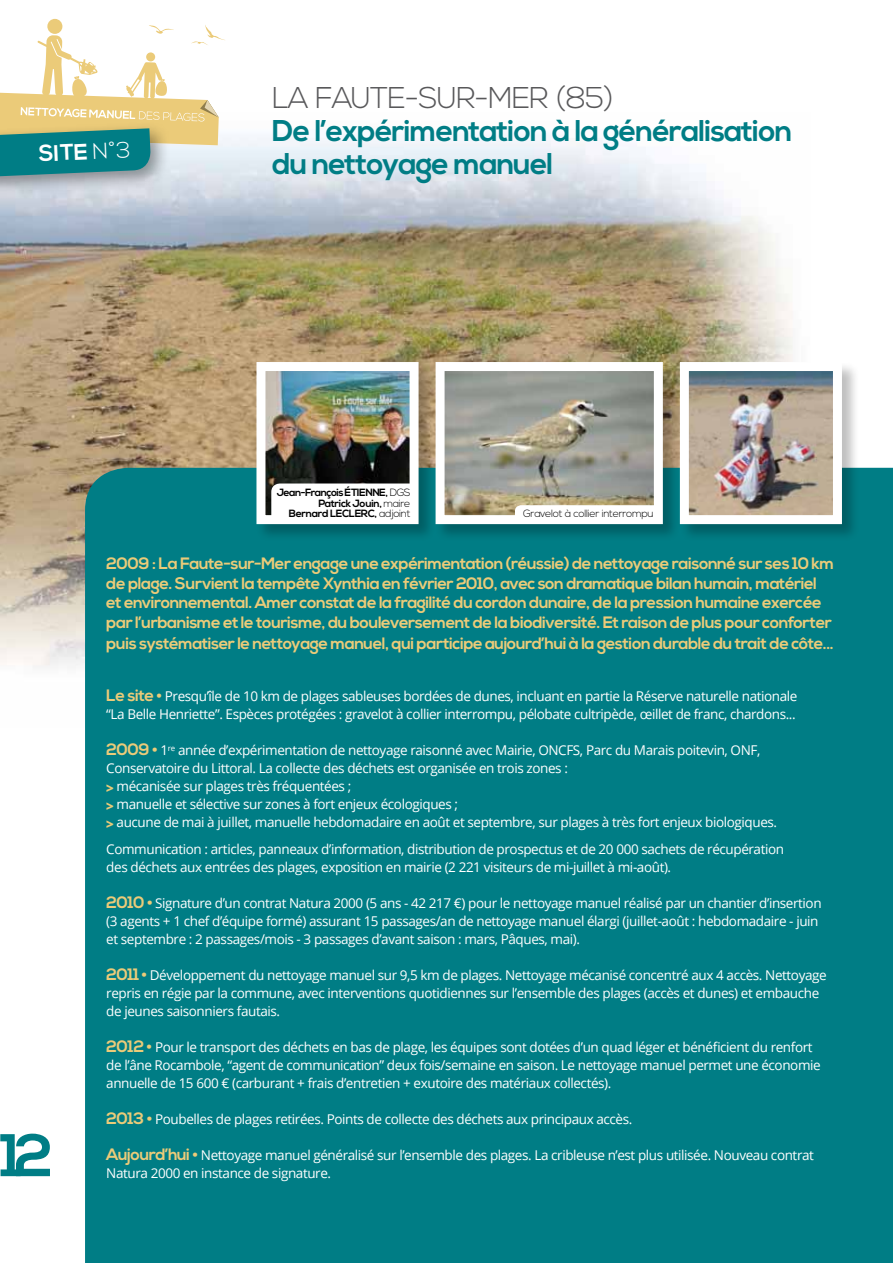
<style>
.page{position:relative;width:893px;height:1263px;background:#fff}
.page>*{position:absolute;margin:0;border:0;box-sizing:border-box;transform-origin:0 0}
.t1{font:700 60px "Nexa";color:#007d85}
.t2{font:700 30px/33px "Nexa";letter-spacing:-.03em;color:#007d85}
.t3{font:300 30px "Nexa";letter-spacing:-.03em;color:#58585a}
.t4{font:700 22.5px "Nexa";color:#fff}
.t5{font:700 16.5px/19.5px "Nexa";letter-spacing:-.03em;color:#ebcb79}
.t6{font:13.5px/18px "Open Sans";letter-spacing:-.03em;color:#fff}
.t7{font:700 10.5px/10.5px "Nexa";letter-spacing:-.03em;color:#000;text-align:right}
.t8{font:300 10.5px "Nexa";letter-spacing:-.03em;color:#000}
.s1{font-weight:300}
.s2{font-family:"Nexa";font-weight:700;font-size:16.5px;color:#ebcb79}
.s3{font-weight:800;color:#ebcb79}
</style>
<div class="page">
<img style="left:0;top:133px;width:793px;height:534px">
<div style="left:85px;top:468px;width:808px;height:795px;background:#007d85"></div>
<div style="left:47px;top:19px;width:16px;height:15px;background:#ebcb79;border-radius:50%"></div>
<div style="left:0;top:121px;width:171px;height:76px;background:#000;opacity:.4"></div>
<div style="left:679px;top:362px;width:181px;height:180px;background:#000;opacity:.25"></div>
<img style="left:690px;top:372px;width:142px;height:142px">
<div style="left:680px;top:362px;width:162px;height:162px;border:9px solid #fff"></div>
<div style="left:256px;top:362px;width:180px;height:180px;background:#000;opacity:.25"></div>
<img style="left:266px;top:372px;width:143px;height:142px">
<div style="left:256px;top:362px;width:163px;height:162px;border:9px solid #fff"></div>
<div style="left:435px;top:362px;width:245px;height:180px;background:#000;opacity:.25"></div>
<img style="left:446px;top:372px;width:207px;height:142px">
<div style="left:436px;top:362px;width:227px;height:162px;border:9px solid #fff"></div>
<svg style="left:271px;top:483px;width:144px;height:38px"></svg>
<svg style="left:515px;top:505px;width:143px;height:16px"></svg>
<svg style="left:0;top:25px;width:226px;height:152px"></svg>
<h3 class="t4" style="left:38px;top:140px;width:15px;rotate:-3deg">site</h3>
<h2 class="t3" style="left:272px;top:80px;width:343px">LA FAUTE-SUR-MER (85)</h2>
<h2 class="t2" style="left:272px;top:115px;width:522px">De l’expérimentation à la généralisation du nettoyage manuel</h2>
<h1 class="t1" style="left:0;top:1121px;width:55px">12</h1>
<p class="t7" style="left:277px;top:488px;width:135px">Jean-François ÉTIENNE, <span class="s1">DGS<br></span>Patrick Jouin, <span class="s1">maire<br></span>Bernard LECLERC, <span class="s1">adjoint</span></p>
<p class="t8" style="left:523px;top:508px;width:132px">Gravelot à collier interrompu</p>
<p class="t5" style="left:106px;top:555px;width:729px">2009 : La Faute-sur-Mer engage une expérimentation (réussie) de nettoyage raisonné sur ses 10 km de plage. Survient la tempête Xynthia en février 2010, avec son dramatique bilan humain, matériel et environnemental. Amer constat de la fragilité du cordon dunaire, de la pression humaine exercée par l’urbanisme et le tourisme, du bouleversement de la biodiversité. Et raison de plus pour conforter</p>
<p class="t5" style="left:106px;top:634px;width:729px">puis systématiser le nettoyage manuel, qui participe aujourd’hui à la gestion durable du trait de côte...</p>
<p class="t6" style="left:106px;top:687px;width:693px"><span class="s2">Le site •</span> Presqu’île de 10 km de plages sableuses bordées de dunes, incluant en partie la Réserve naturelle nationale “La Belle Henriette”. Espèces protégées : gravelot à collier interrompu, pélobate cultripède, œillet de franc, chardons...</p>
<p class="t6" style="left:106px;top:741px;width:672px"><span class="s2">2009 •</span> 1<sup>re</sup> année d’expérimentation de nettoyage raisonné avec Mairie, ONCFS, Parc du Marais poitevin, ONF, Conservatoire du Littoral. La collecte des déchets est organisée en trois zones :<br><span class="s3">&gt;</span> mécanisée sur plages très fréquentées ;<br><span class="s3">&gt;</span> manuelle et sélective sur zones à fort enjeux écologiques ;<br><span class="s3">&gt;</span> aucune de mai à juillet, manuelle hebdomadaire en août et septembre, sur plages à très fort enjeux biologiques.</p>
<p class="t6" style="left:106px;top:839px;width:679px">Communication : articles, panneaux d’information, distribution de prospectus et de 20 000 sachets de récupération des déchets aux entrées des plages, exposition en mairie (2 221 visiteurs de mi-juillet à mi-août).</p>
<p class="t6" style="left:106px;top:893px;width:717px"><span class="s2">2010 •</span> Signature d’un contrat Natura 2000 (5 ans - 42 217 €) pour le nettoyage manuel réalisé par un chantier d’insertion (3 agents + 1 chef d’équipe formé) assurant 15 passages/an de nettoyage manuel élargi (juillet-août : hebdomadaire - juin et septembre : 2 passages/mois - 3 passages d’avant saison : mars, Pâques, mai).</p>
<p class="t6" style="left:106px;top:965px;width:722px"><span class="s2">2011 •</span> Développement du nettoyage manuel sur 9,5 km de plages. Nettoyage mécanisé concentré aux 4 accès. Nettoyage repris en régie par la commune, avec interventions quotidiennes sur l’ensemble des plages (accès et dunes) et embauche de jeunes saisonniers fautais.</p>
<p class="t6" style="left:106px;top:1037px;width:716px"><span class="s2">2012 •</span> Pour le transport des déchets en bas de plage, les équipes sont dotées d’un quad léger et bénéficient du renfort de l’âne Rocambole, “agent de communication” deux fois/semaine en saison. Le nettoyage manuel permet une économie annuelle de 15 600 € (carburant + frais d’entretien + exutoire des matériaux collectés).</p>
<p class="t6" style="left:106px;top:1109px;width:528px"><span class="s2">2013 •</span> Poubelles de plages retirées. Points de collecte des déchets aux principaux accès.</p>
<p class="t6" style="left:106px;top:1145px;width:709px"><span class="s2">Aujourd’hui •</span> Nettoyage manuel généralisé sur l’ensemble des plages. La cribleuse n’est plus utilisée. Nouveau contrat<br>Natura 2000 en instance de signature.</p>
</div>
